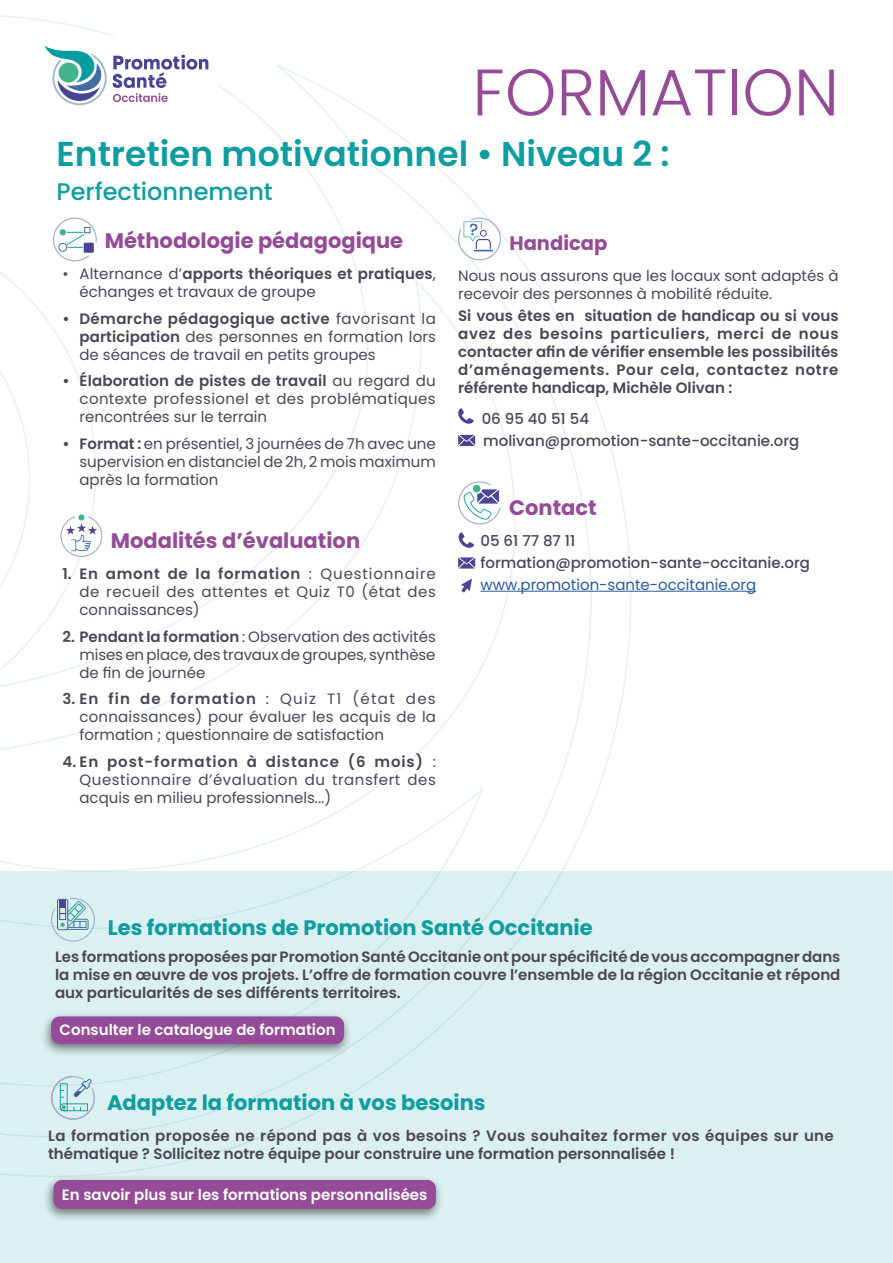
<style>
.page{position:relative;width:893px;height:1263px;background:#fff}
.page>*{position:absolute;margin:0;border:0;box-sizing:border-box;transform-origin:0 0}
.t1{font:300 65.7px "Poppins";color:#954b97}
.t2{font:600 34.5px "Poppins";color:#0e9da1}
.t3{font:500 24px "Poppins";color:#0e9da1}
.t4{font:700 21px "Poppins";color:#0e9da1}
.t5{font:700 21px "Poppins";color:#954b97}
.t6{font:700 19.5px "Poppins";color:#954b97}
.t7{font:15px/18px "Poppins";color:#4b4654;text-align:justify}
.t8{font:600 15px/18px "Poppins";color:#4b4654;text-align:justify}
.t9{font:500 15px/22.2px "Poppins";color:#4b4654}
.t10{font:600 15px "Poppins";color:#fff}
.t11{font:15px "Poppins";color:#275b9b}
.s1{font-weight:600}
</style>
<div class="page">
<svg style="left:0;top:281px;width:516px;height:591px"></svg>
<div style="left:0;top:872px;width:893px;height:391px;background:#dbf0f0"></div>
<svg style="left:45px;top:46px;width:62px;height:59px"></svg>
<svg style="left:113px;top:55px;width:95px;height:47px"></svg>
<div style="left:41px;top:1011px;width:311px;height:46px;background:#000;opacity:.5"></div>
<div style="left:51px;top:1016px;width:293px;height:28px;background:#954b97;border-radius:9px"></div>
<div style="left:43px;top:1175px;width:401px;height:47px;background:#000;opacity:.5"></div>
<div style="left:53px;top:1180px;width:383px;height:29px;background:#954b97;border-radius:9px"></div>
<svg style="left:457px;top:408px;width:17px;height:17px"></svg>
<svg style="left:458px;top:435px;width:17px;height:11px"></svg>
<hr style="left:480px;top:591px;width:276px;height:1px;background:#275b9b">
<svg style="left:457px;top:532px;width:17px;height:17px"></svg>
<svg style="left:458px;top:557px;width:17px;height:12px"></svg>
<svg style="left:461px;top:579px;width:11px;height:13px"></svg>
<svg style="left:51px;top:898px;width:44px;height:44px"></svg>
<svg style="left:50px;top:1076px;width:46px;height:44px"></svg>
<svg style="left:458px;top:481px;width:43px;height:43px"></svg>
<svg style="left:458px;top:218px;width:43px;height:42px"></svg>
<svg style="left:61px;top:514px;width:41px;height:43px"></svg>
<svg style="left:53px;top:217px;width:44px;height:45px"></svg>
<h1 class="t1" style="left:472px;top:54px;width:368px">FORMATION</h1>
<h2 class="t2" style="left:57px;top:133px;width:615px">Entretien motivationnel • Niveau 2 :</h2>
<h3 class="t3" style="left:57px;top:178px;width:218px">Perfectionnement</h3>
<h3 class="t5" style="left:105px;top:229px;width:300px">Méthodologie pédagogique</h3>
<p class="t7" style="left:80px;top:265px;width:358px;text-indent:-17px">• Alternance d’<span class="s1">apports théoriques et pratiques</span>, échanges et travaux de groupe</p>
<p class="t7" style="left:80px;top:309px;width:358px;text-indent:-17px"><span class="s1">• Démarche pédagogique active</span> favorisant la <span class="s1">participation</span> des personnes en formation lors de séances de travail en petits groupes</p>
<p class="t7" style="left:80px;top:372px;width:358px;text-indent:-17px"><span class="s1">• Élaboration de pistes de travail</span> au regard du contexte professionel et des problématiques rencontrées sur le terrain</p>
<p class="t7" style="left:80px;top:434px;width:358px;text-indent:-17px"><span class="s1">• Format :</span> en présentiel, 3 journées de 7h avec une supervision en distanciel de 2h, 2 mois maximum après la formation</p>
<h3 class="t5" style="left:111px;top:529px;width:251px">Modalités d’évaluation</h3>
<p class="t7" style="left:80px;top:565px;width:358px;text-indent:-17px"><span class="s1">1. En amont de la formation</span> : Questionnaire de recueil des attentes et Quiz T0 (état des connaissances)</p>
<p class="t7" style="left:80px;top:627px;width:358px;text-indent:-17px"><span class="s1">2. Pendant la formation</span> : Observation des activités mises en place, des travaux de groupes, synthèse de fin de journée</p>
<p class="t7" style="left:80px;top:690px;width:358px;text-indent:-17px"><span class="s1">3. En fin de formation</span> : Quiz T1 (état des connaissances) pour évaluer les acquis de la formation ; questionnaire de satisfaction</p>
<p class="t7" style="left:80px;top:753px;width:358px;text-indent:-17px"><span class="s1">4. En post-formation à distance (6 mois)</span> :<br>Questionnaire d’évaluation du transfert des acquis en milieu professionnels...)</p>
<h3 class="t6" style="left:509px;top:232px;width:99px">Handicap</h3>
<p class="t7" style="left:458px;top:267px;width:382px">Nous nous assurons que les locaux sont adaptés à recevoir des personnes à mobilité réduite.</p>
<p class="t8" style="left:458px;top:307px;width:382px">Si vous êtes en situation de handicap ou si vous avez des besoins particuliers, merci de nous contacter afin de vérifier ensemble les possibilités d’aménagements. Pour cela, contactez notre référente handicap, Michèle Olivan :</p>
<p class="t9" style="left:482px;top:407px;width:319px">06 95 40 51 54 molivan@promotion-sante-occitanie.org</p>
<h3 class="t5" style="left:509px;top:495px;width:89px">Contact</h3>
<p class="t9" style="left:480px;top:529px;width:331px">05 61 77 87 11 formation@promotion-sante-occitanie.org</p>
<p class="t11" style="left:480px;top:576px;width:277px">www.promotion-sante-occitanie.org</p>
<h3 class="t4" style="left:108px;top:916px;width:486px">Les formations de Promotion Santé Occitanie</h3>
<p class="t8" style="left:55px;top:947px;width:787px">Les formations proposées par Promotion Santé Occitanie ont pour spécificité de vous accompagner dans la mise en œuvre de vos projets. L’offre de formation couvre l’ensemble de la région Occitanie et répond aux particularités de ses différents territoires.</p>
<p class="t10" style="left:60px;top:1021px;width:277px">Consulter le catalogue de formation</p>
<h3 class="t4" style="left:107px;top:1091px;width:380px">Adaptez la formation à vos besoins</h3>
<p class="t8" style="left:48px;top:1127px;width:787px">La formation proposée ne répond pas à vos besoins ? Vous souhaitez former vos équipes sur une thématique ? Sollicitez notre équipe pour construire une formation personnalisée !</p>
<p class="t10" style="left:62px;top:1186px;width:367px">En savoir plus sur les formations personnalisées</p>
</div>
